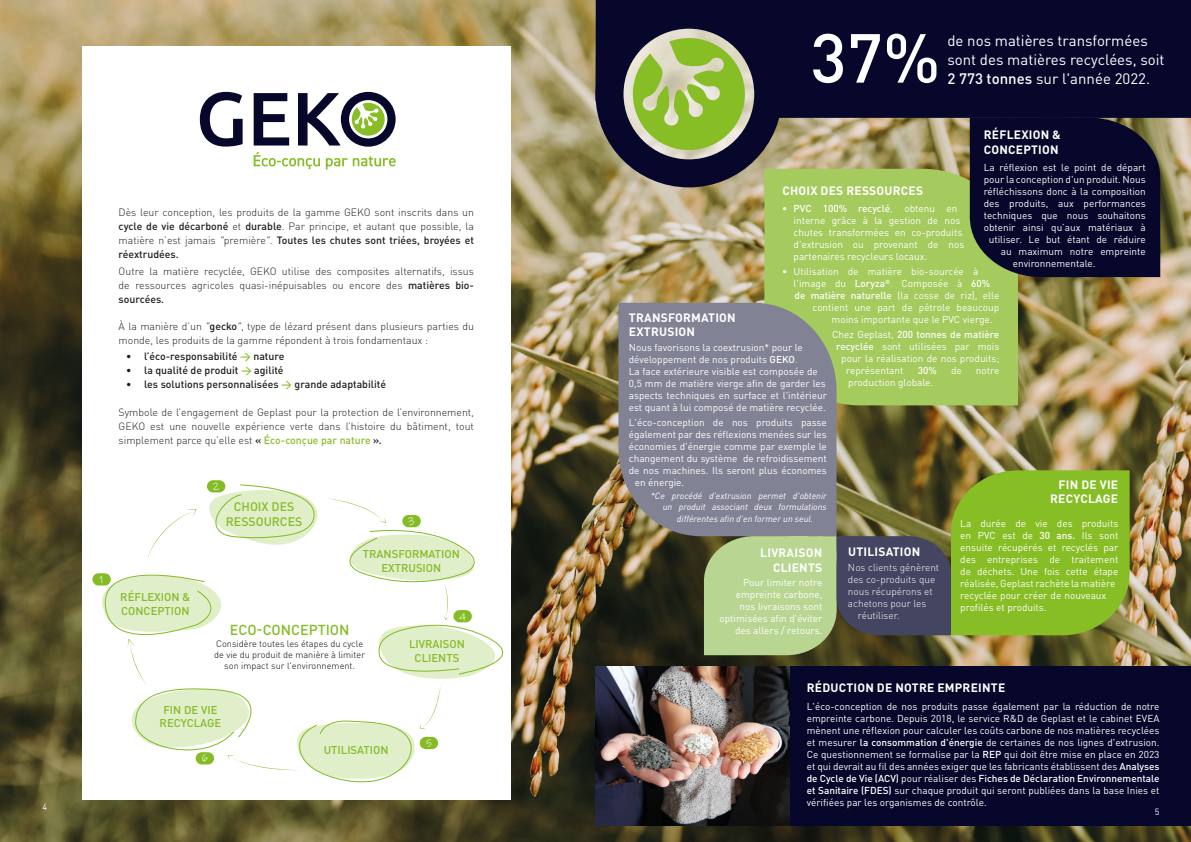
<style>
.page{position:relative;width:1191px;height:842px;background:#fff}
.page>*{position:absolute;margin:0;border:0;box-sizing:border-box;transform-origin:0 0}
.t1{font:500 68.2px "DIN Pro";color:#fff}
.t2{font:15px/19.1px "DIN Pro";color:#fff}
.t3{font:500 14.3px "DIN Pro";color:#84bc26}
.t4{font:500 12.3px/14.7px "DIN Pro";color:#84bc26;text-align:center}
.t5{font:700 12px "DIN Pro";letter-spacing:.02em;color:#fff}
.t6{font:500 11.2px/13.5px "DIN Pro";color:#84bc26;text-align:center}
.t7{font:300 10.5px/14px "DIN Pro";color:#1d1d1b;text-align:justify}
.t8{font:500 10.5px "DIN Pro";color:#1d1d1b}
.t9{font:10.2px "Ink Free";color:#fff}
.t10{font:10px/12px "DIN Pro";color:#fff}
.t11{font:300 10px "DIN Pro";color:#fff}
.t12{font:500 10px "DIN Pro";color:#fff}
.t13{font:300 9.2px/11px "DIN Pro";color:#020203;text-align:center}
.t14{font:italic 9px/10.8px "DIN Pro";color:#fff;text-align:right}
.t15{font:9px "DIN Pro";color:#fff}
.s1{font-weight:500}
.s2{font-style:italic}
.s3{color:#87bd25}
.s4{font-weight:500;color:#87bd25}
.s5{font-weight:300}
.s6{font-weight:400}
</style>
<div class="page">
<img style="left:0;top:0;width:1191px;height:842px">
<div style="left:83px;top:46px;width:428px;height:754px;background:#fff"></div>
<svg style="left:100px;top:484px;width:404px;height:299px"></svg>
<div style="left:92px;top:573px;width:19px;height:12px;background:#84bc26;border-radius:6px"></div>
<div style="left:207px;top:480px;width:18px;height:12px;background:#84bc26;border-radius:6px"></div>
<div style="left:402px;top:515px;width:19px;height:12px;background:#84bc26;border-radius:6px"></div>
<div style="left:420px;top:737px;width:18px;height:12px;background:#84bc26;border-radius:6px"></div>
<div style="left:453px;top:610px;width:19px;height:12px;background:#84bc26;border-radius:6px"></div>
<div style="left:196px;top:752px;width:18px;height:12px;background:#84bc26;border-radius:6px"></div>
<svg style="left:200px;top:92px;width:195px;height:77px"></svg>
<div style="left:782px;top:0;width:409px;height:118px;background:#06072b"></div>
<div style="left:764px;top:169px;width:254px;height:236px;background:#a5ca5d"></div>
<svg style="left:618px;top:303px;width:218px;height:233px;background:#82848f"></svg>
<div style="left:969px;top:118px;width:191px;height:159px;background:#06072b"></div>
<svg style="left:595px;top:0;width:187px;height:187px;background:#58634d"></svg>
<div style="left:595px;top:666px;width:596px;height:160px;background:#06072b"></div>
<img style="left:595px;top:666px;width:194px;height:160px">
<svg style="left:704px;top:470px;width:425px;height:185px;background:#809751"></svg>
<p class="t15" style="left:43px;top:800px;width:6px">4</p>
<p class="t9" style="left:99px;top:572px;width:6px">1</p>
<p class="t7" style="left:119px;top:204px;width:357px">Dès leur conception, les produits de la gamme GEKO sont inscrits dans un <span class="s1">cycle de vie décarboné</span> et <span class="s1">durable</span>. Par principe, et autant que possible, la matière n’est jamais <span class="s2">"</span>première<span class="s2">"</span>. <span class="s1">Toutes les chutes sont triées, broyées et réextrudées.</span></p>
<p class="t7" style="left:119px;top:263px;width:357px">Outre la matière recyclée, GEKO utilise des composites alternatifs, issus de ressources agricoles quasi-inépuisables ou encore des <span class="s1">matières bio&shy;sourcées.</span></p>
<p class="t7" style="left:119px;top:318px;width:357px">À la manière d’un <span class="s2">"</span><span class="s1">gecko</span><span class="s2">"</span>, type de lézard présent dans plusieurs parties du monde, les produits de la gamme répondent à trois fondamentaux :</p>
<p class="t8" style="left:126px;top:348px;width:160px">• l’éco-responsabilité <span class="s3">→</span> nature</p>
<p class="t8" style="left:126px;top:362px;width:159px">• la qualité de produit <span class="s3">→</span> agilité</p>
<p class="t8" style="left:126px;top:376px;width:261px">• les solutions personnalisées <span class="s3">→</span> grande adaptabilité</p>
<p class="t7" style="left:119px;top:405px;width:357px">Symbole de l’engagement de Geplast pour la protection de l’environnement, GEKO est une nouvelle expérience verte dans l’histoire du bâtiment, tout simplement parce qu’elle est <span class="s1">«</span> <span class="s4">Éco-conçue par nature</span> <span class="s1">».</span></p>
<p class="t6" style="left:120px;top:589px;width:72px;text-align:left">RÉFLEXION &amp;<br>CONCEPTION</p>
<p class="t9" style="left:212px;top:479px;width:9px">2</p>
<p class="t4" style="left:226px;top:498px;width:78px">CHOIX DES<br>RESSOURCES</p>
<p class="t9" style="left:408px;top:514px;width:9px">3</p>
<p class="t6" style="left:363px;top:546px;width:98px">TRANSFORMATION<br>EXTRUSION</p>
<p class="t9" style="left:459px;top:610px;width:9px">4</p>
<p class="t3" style="left:230px;top:618px;width:121px">ECO-CONCEPTION</p>
<p class="t13" style="left:214px;top:638px;width:152px">Considère toutes les étapes du cycle de vie du produit de manière à limiter son impact sur l'environnement.</p>
<p class="t6" style="left:409px;top:636px;width:57px">LIVRAISON<br>CLIENTS</p>
<p class="t6" style="left:160px;top:702px;width:63px">FIN DE VIE<br>RECYCLAGE</p>
<p class="t9" style="left:202px;top:751px;width:7px">6</p>
<p class="t6" style="left:324px;top:742px;width:66px">UTILISATION</p>
<p class="t9" style="left:426px;top:736px;width:7px">5</p>
<p class="t1" style="left:810px;top:3px;width:132px">37%</p>
<p class="t2" style="left:947px;top:30px;width:219px">de nos matières transformées sont des matières recyclées, soit</p>
<p class="t2" style="left:947px;top:68px;width:204px"><span class="s1">2 773 tonnes</span> sur l'année 2022.</p>
<p class="t5" style="left:983px;top:125px;width:78px">RÉFLEXION &amp;</p>
<p class="t5" style="left:983px;top:139px;width:76px">CONCEPTION</p>
<p class="t10" style="left:983px;top:161px;width:163px">La réflexion est le point de départ</p>
<p class="t10" style="left:983px;top:173px;width:164px">pour la conception d'un produit. Nous</p>
<p class="t10" style="left:983px;top:185px;width:163px">réfléchissons donc à la composition</p>
<p class="t10" style="left:983px;top:197px;width:163px">des produits, aux performances</p>
<p class="t10" style="left:983px;top:209px;width:164px">techniques que nous souhaitons</p>
<p class="t10" style="left:983px;top:221px;width:164px">obtenir ainsi qu’aux matériaux à</p>
<p class="t10" style="left:988px;top:233px;width:158px">utiliser. Le but étant de réduire</p>
<p class="t10" style="left:1000px;top:245px;width:146px">au maximum notre empreinte</p>
<p class="t10" style="left:1012px;top:257px;width:84px">environnementale.</p>
<p class="t5" style="left:782px;top:180px;width:142px">CHOIX DES RESSOURCES</p>
<p class="t10" style="left:793px;top:202px;width:172px;text-indent:-11px"><span class="s1">• PVC 100% recyclé</span><span class="s5">,</span> obtenu en interne grâce à la gestion de nos chutes transformées en co-produits d'extrusion ou provenant de nos partenaires recycleurs locaux.</p>
<p class="t10" style="left:782px;top:265px;width:198px">• Utilisation de matière bio-sourcée à</p>
<p class="t10" style="left:793px;top:277px;width:198px">l'image du <span class="s1">Loryza</span><sup>®</sup><span class="s5">.</span> Composée à <span class="s1">60%</span></p>
<p class="t10" style="left:794px;top:289px;width:206px"><span class="s1">de matière naturelle</span> (la cosse de riz), elle</p>
<p class="t10" style="left:812px;top:301px;width:188px">contient une part de pétrole beaucoup</p>
<p class="t10" style="left:831px;top:313px;width:162px">moins importante que le PVC vierge.</p>
<p class="t12" style="left:832px;top:326px;width:169px"><span class="s6">Chez Geplast,</span> 200 tonnes de matière</p>
<p class="t10" style="left:836px;top:339px;width:164px"><span class="s1">recyclée</span> sont utilisées par mois</p>
<p class="t10" style="left:841px;top:351px;width:160px">pour la réalisation de nos produits;</p>
<p class="t10" style="left:846px;top:363px;width:59px">représentant</p>
<p class="t12" style="left:917px;top:362px;width:21px">30%</p>
<p class="t10" style="left:951px;top:363px;width:12px">de</p>
<p class="t10" style="left:976px;top:363px;width:25px">notre</p>
<p class="t10" style="left:848px;top:375px;width:86px">production globale.</p>
<p class="t5" style="left:629px;top:307px;width:108px">TRANSFORMATION</p>
<p class="t5" style="left:629px;top:322px;width:68px">EXTRUSION</p>
<p class="t10" style="left:629px;top:340px;width:175px">Nous favorisons la coextrusion* pour le développement de nos produits <span class="s1">GEKO</span><span class="s5">.</span></p>
<p class="t10" style="left:629px;top:364px;width:199px">La face extérieure visible est composée de 0,5 mm de matière vierge afin de garder les aspects techniques en surface et l'intérieur est quant à lui composé de matière recyclée.</p>
<p class="t10" style="left:629px;top:415px;width:200px">L'éco-conception de nos produits passe</p>
<p class="t10" style="left:629px;top:427px;width:199px">également par des réflexions menées sur les</p>
<p class="t10" style="left:629px;top:439px;width:200px">économies d'énergie comme par exemple le</p>
<p class="t10" style="left:629px;top:451px;width:199px">changement du système de refroidissement</p>
<p class="t10" style="left:629px;top:463px;width:199px">de nos machines. Ils seront plus économes</p>
<p class="t10" style="left:635px;top:475px;width:51px">en énergie.</p>
<p class="t14" style="left:651px;top:490px;width:178px">*Ce procédé d'extrusion permet d'obtenir un produit associant deux formulations</p>
<p class="t14" style="left:677px;top:513px;width:138px">différentes afin d'en former un seul.</p>
<p class="t5" style="left:1058px;top:474px;width:61px">FIN DE VIE</p>
<p class="t5" style="left:1050px;top:489px;width:70px">RECYCLAGE</p>
<p class="t10" style="left:960px;top:516px;width:160px">La durée de vie des produits en PVC est de <span class="s1">30 ans.</span> Ils sont ensuite récupérés et recyclés par des entreprises de traitement de déchets. Une fois cette étape réalisée, Geplast rachète la matière recyclée pour créer de nouveaux profilés et produits.</p>
<p class="t5" style="left:848px;top:541px;width:74px">UTILISATION</p>
<p class="t11" style="left:848px;top:559px;width:93px">Nos clients génèrent</p>
<p class="t11" style="left:848px;top:571px;width:89px">des co-produits que</p>
<p class="t11" style="left:848px;top:583px;width:86px">nous récupérons et</p>
<p class="t11" style="left:848px;top:595px;width:80px">achetons pour les</p>
<p class="t11" style="left:858px;top:607px;width:43px">réutiliser.</p>
<p class="t5" style="left:760px;top:543px;width:63px">LIVRAISON</p>
<p class="t5" style="left:773px;top:557px;width:51px">CLIENTS</p>
<p class="t10" style="left:719px;top:576px;width:104px;text-align:right">Pour limiter notre empreinte carbone, nos livraisons sont optimisées afin d'éviter des allers / retours.</p>
<p class="t5" style="left:807px;top:677px;width:200px">RÉDUCTION DE NOTRE EMPREINTE</p>
<p class="t10" style="left:806px;top:699px;width:354px;text-align:justify">L'éco-conception de nos produits passe également par la réduction de notre empreinte carbone. Depuis 2018, le service R&amp;D de Geplast et le cabinet EVEA mènent une réflexion pour calculer les coûts carbone de nos matières recyclées et mesurer <span class="s1">la consommation d'énergie</span> de certaines de nos lignes d'extrusion.<br>Ce questionnement se formalise par la <span class="s1">REP</span> qui doit être mise en place en 2023 et qui devrait au fil des années exiger que les fabricants établissent des <span class="s1">Analyses de Cycle de Vie (ACV)</span> pour réaliser des <span class="s1">Fiches de Déclaration Environnementale et Sanitaire (FDES)</span> sur chaque produit qui seront publiées dans la base Inies et vérifiées par les organismes de contrôle.</p>
<p class="t15" style="left:1154px;top:805px;width:6px">5</p>
</div>
